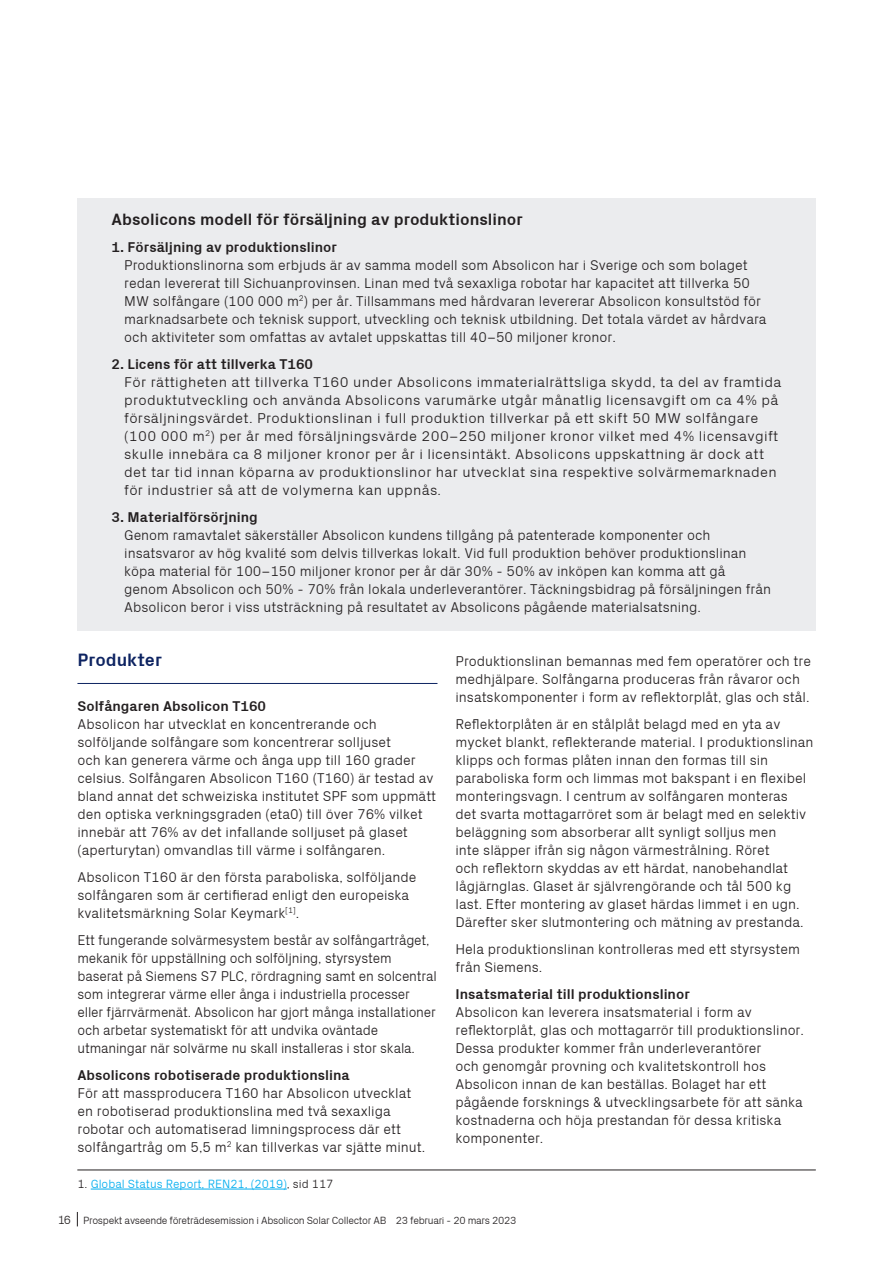
<style>
.page{position:relative;width:893px;height:1263px;background:#fff}
.page>*{position:absolute;margin:0;border:0;box-sizing:border-box;transform-origin:0 0}
.t1{font:700 18px "Px Grotesk";color:#0d2361}
.t2{font:700 16.5px "Px Grotesk";color:#231f20}
.t3{font:300 14.25px/18px "Px Grotesk";color:#231f20}
.t4{font:300 14.25px/18px "Px Grotesk";letter-spacing:.02em;color:#231f20;scale:1.04 1}
.t5{font:700 14.25px "Px Grotesk";color:#231f20}
.t6{font:300 12px "Px Grotesk";color:#00adef}
.t7{font:300 10.5px "Px Grotesk";letter-spacing:-.03em;color:#231f20}
.s1{color:#231f20}
.s2{font-size:12px}
</style>
<div class="page">
<div style="left:77px;top:198px;width:738px;height:432px;background:#ebecee"></div>
<hr style="left:91px;top:1189px;width:196px;height:1px;background:#00adef">
<hr style="left:77px;top:683px;width:360px;height:1px;background:#0d2361">
<hr style="left:78px;top:1170px;width:737px;height:1px;background:#231f20">
<svg style="left:77px;top:1212px;width:1px;height:14px"></svg>
<p class="t2" style="left:111px;top:209px;width:413px">Absolicons modell för försäljning av produktionslinor</p>
<p class="t5" style="left:111px;top:239px;width:227px">1. Försäljning av produktionslinor</p>
<p class="t3" style="left:124px;top:256px;width:644px">Produktionslinorna som erbjuds är av samma modell som Absolicon har i Sverige och som bolaget redan levererat till Sichuanprovinsen. Linan med två sexaxliga robotar har kapacitet att tillverka 50<br>MW solfångare (100 000 m<sup>2</sup>) per år. Tillsammans med hårdvaran levererar Absolicon konsultstöd för marknadsarbete och teknisk support, utveckling och teknisk utbildning. Det totala värdet av hårdvara och aktiviteter som omfattas av avtalet uppskattas till 40–50 miljoner kronor.</p>
<p class="t5" style="left:111px;top:356px;width:203px">2. Licens för att tillverka T160</p>
<p class="t4" style="left:124px;top:373px;width:633px">För rättigheten att tillverka T160 under Absolicons immaterialrättsliga skydd, ta del av framtida produktutveckling och använda Absolicons varumärke utgår månatlig licensavgift om ca 4% på försäljningsvärdet. Produktionslinan i full produktion tillverkar på ett skift 50 MW solfångare (100 000 m<sup>2</sup>) per år med försäljningsvärde 200–250 miljoner kronor vilket med 4% licensavgift skulle innebära ca 8 miljoner kronor per år i licensintäkt. Absolicons uppskattning är dock att det tar tid innan köparna av produktionslinor har utvecklat sina respektive solvärmemarknaden för industrier så att de volymerna kan uppnås.</p>
<p class="t5" style="left:111px;top:509px;width:148px">3. Materialförsörjning</p>
<p class="t3" style="left:124px;top:526px;width:648px">Genom ramavtalet säkerställer Absolicon kundens tillgång på patenterade komponenter och insatsvaror av hög kvalité som delvis tillverkas lokalt. Vid full produktion behöver produktionslinan köpa material för 100–150 miljoner kronor per år där 30% - 50% av inköpen kan komma att gå genom Absolicon och 50% - 70% från lokala underleverantörer. Täckningsbidrag på försäljningen från Absolicon beror i viss utsträckning på resultatet av Absolicons pågående materialsatsning.</p>
<p class="t1" style="left:77px;top:649px;width:86px">Produkter</p>
<p class="t5" style="left:77px;top:698px;width:190px">Solfångaren Absolicon T160</p>
<p class="t3" style="left:77px;top:715px;width:360px">Absolicon har utvecklat en koncentrerande och solföljande solfångare som koncentrerar solljuset<br>och kan generera värme och ånga upp till 160 grader celsius. Solfångaren Absolicon T160 (T160) är testad av bland annat det schweiziska institutet SPF som uppmätt den optiska verkningsgraden (eta0) till över 76% vilket innebär att 76% av det infallande solljuset på glaset (aperturytan) omvandlas till värme i solfångaren.</p>
<p class="t3" style="left:77px;top:868px;width:341px">Absolicon T160 är den första paraboliska, solföljande solfångaren som är certifierad enligt den europeiska kvalitetsmärkning Solar Keymark<sup>[1]</sup>.</p>
<p class="t3" style="left:77px;top:931px;width:361px">Ett fungerande solvärmesystem består av solfångartråget, mekanik för uppställning och solföljning, styrsystem baserat på Siemens S7 PLC, rördragning samt en solcentral som integrerar värme eller ånga i industriella processer eller fjärrvärmenät. Absolicon har gjort många installationer och arbetar systematiskt för att undvika oväntade utmaningar när solvärme nu skall installeras i stor skala.</p>
<p class="t5" style="left:77px;top:1067px;width:274px">Absolicons robotiserade produktionslina</p>
<p class="t3" style="left:77px;top:1084px;width:349px">För att massproducera T160 har Absolicon utvecklat en robotiserad produktionslina med två sexaxliga robotar och automatiserad limningsprocess där ett solfångartråg om 5,5 m<sup>2</sup> kan tillverkas var sjätte minut.</p>
<p class="t6" style="left:77px;top:1177px;width:258px"><span class="s1">1.</span> Global Status Report, REN21, (2019)<span class="s1">, sid 117</span></p>
<p class="t3" style="left:455px;top:652px;width:357px">Produktionslinan bemannas med fem operatörer och tre medhjälpare. Solfångarna produceras från råvaror och insatskomponenter i form av reflektorplåt, glas och stål.</p>
<p class="t3" style="left:455px;top:715px;width:359px">Reflektorplåten är en stålplåt belagd med en yta av mycket blankt, reflekterande material. I produktionslinan klipps och formas plåten innan den formas till sin paraboliska form och limmas mot bakspant i en flexibel monteringsvagn. I centrum av solfångaren monteras<br>det svarta mottagarröret som är belagt med en selektiv beläggning som absorberar allt synligt solljus men<br>inte släpper ifrån sig någon värmestrålning. Röret<br>och reflektorn skyddas av ett härdat, nanobehandlat lågjärnglas. Glaset är självrengörande och tål 500 kg last. Efter montering av glaset härdas limmet i en ugn.<br>Därefter sker slutmontering och mätning av prestanda.</p>
<p class="t3" style="left:455px;top:940px;width:346px">Hela produktionslinan kontrolleras med ett styrsystem från Siemens.</p>
<p class="t5" style="left:455px;top:986px;width:236px">Insatsmaterial till produktionslinor</p>
<p class="t3" style="left:455px;top:1003px;width:350px">Absolicon kan leverera insatsmaterial i form av reflektorplåt, glas och mottagarrör till produktionslinor.<br>Dessa produkter kommer från underleverantörer<br>och genomgår provning och kvalitetskontroll hos Absolicon innan de kan beställas. Bolaget har ett pågående forsknings &amp; utvecklingsarbete för att sänka kostnaderna och höja prestandan för dessa kritiska komponenter.</p>
<p class="t7" style="left:58px;top:1214px;width:460px"><span class="s2">16</span> Prospekt avseende företrädesemission i Absolicon Solar Collector AB 23 februari - 20 mars 2023</p>
</div>
